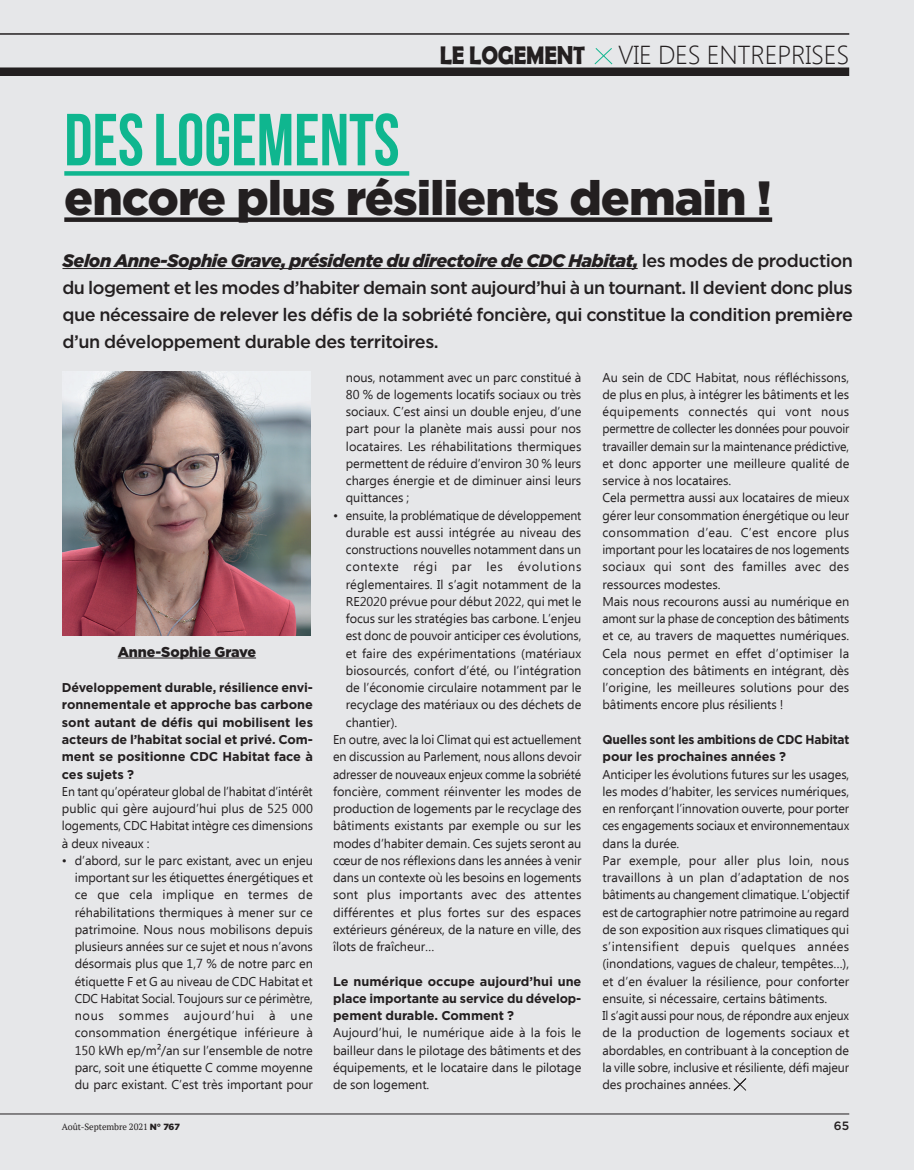
<style>
.page{position:relative;width:914px;height:1170px;background:#fff}
.page>*{position:absolute;margin:0;border:0;box-sizing:border-box;transform-origin:0 0}
.t1{font:700 73.5px "Bebas Neue";color:#0fb68f;scale:.94 1}
.t2{font:900 48px "Gotham";letter-spacing:-.02em;color:#231f20}
.t3{font:300 25.95px "Segoe UI";letter-spacing:-.01em;color:#231f20}
.t4{font:700 25.5px "Berlin Sans FB Demi";letter-spacing:-.01em;color:#231f20;scale:.88 1}
.t5{font:500 18px/27px "Gotham";letter-spacing:-.025em;color:#231f20;text-align:justify}
.t6{font:900 14.25px "Gotham";letter-spacing:-.005em;color:#231f20}
.t7{font:12.75px/17.2px "Ebrima";letter-spacing:-.005em;color:#231f20;text-align:justify}
.t8{font:700 12.75px/17.2px "Gotham";letter-spacing:-.01em;color:#231f20;text-align:justify}
.t9{font:12.75px/17.2px "Ebrima";letter-spacing:-.005em;color:#231f20;text-align:justify;scale:.96 1}
.t10{font:700 12.75px/17.2px "Gotham";letter-spacing:-.01em;color:#231f20;scale:.94 1}
.t11{font:12.75px "Ebrima";letter-spacing:.02em;color:#231f20}
.t12{font:12.75px "Ebrima";letter-spacing:.05em;color:#231f20}
.t13{font:500 12px "Gotham";color:#231f20}
.t14{font:9px "PT Serif";letter-spacing:-.005em;color:#231f20}
.s1{font-weight:900;font-style:italic}
.s2{font-family:"Gotham";font-weight:900}
</style>
<div class="page">
<div style="left:0;top:0;width:913px;height:1169px;background:#e6e7e9"></div>
<hr style="left:0;top:1113px;width:848px;height:1px;background:#231f20">
<div style="left:64px;top:171px;width:345px;height:5px;background:#0fb68f"></div>
<div style="left:64px;top:217px;width:707px;height:5px;background:#231f20"></div>
<hr style="left:62px;top:268px;width:575px;height:1px;background:#231f20">
<svg style="left:594px;top:48px;width:19px;height:17px"></svg>
<svg style="left:733px;top:1078px;width:13px;height:13px"></svg>
<img style="left:63px;top:372px;width:248px;height:263px">
<hr style="left:118px;top:657px;width:138px;height:1px;background:#231f20">
<div style="left:0;top:67px;width:848px;height:9px;background:#231f20"></div>
<hr style="left:0;top:34px;width:848px;height:1px;background:#231f20">
<h3 class="t4" style="left:439px;top:41px;width:166px">LE LOGEMENT</h3>
<h3 class="t3" style="left:618px;top:37px;width:232px">VIE DES ENTREPRISES</h3>
<h1 class="t1" style="left:64px;top:100px;width:358px">DES LOGEMENTS</h1>
<h2 class="t2" style="left:64px;top:165px;width:709px">encore plus résilients demain !</h2>
<p class="t5" style="left:62px;top:247px;width:791px"><span class="s1">Selon Anne-Sophie Grave, présidente du directoire de CDC Habitat,</span> les modes de production du logement et les modes d’habiter demain sont aujourd’hui à un tournant. Il devient donc plus que nécessaire de relever les défis de la sobriété foncière, qui constitue la condition première d’un développement durable des territoires.</p>
<p class="t6" style="left:118px;top:641px;width:140px">Anne-Sophie Grave</p>
<p class="t8" style="left:62px;top:679px;width:252px">Développement durable, résilience envi&shy;ronnementale et approche bas carbone sont autant de défis qui mobilisent les acteurs de l’habitat social et privé. Com&shy;ment se positionne CDC Habitat face à ces sujets ?</p>
<p class="t9" style="left:62px;top:783px;width:263px">En tant qu’opérateur global de l’habitat d’intérêt public qui gère aujourd’hui plus de 525 000 logements, CDC Habitat intègre ces dimensions à deux niveaux :</p>
<p class="t7" style="left:75px;top:852px;width:240px;text-indent:-13px">• d’abord, sur le parc existant, avec un enjeu important sur les étiquettes énergétiques et ce que cela implique en termes de réhabilitations thermiques à mener sur ce patrimoine. Nous nous mobilisons depuis plusieurs années sur ce sujet et nous n’avons désormais plus que 1,7 % de notre parc en étiquette F et G au niveau de CDC Habitat et CDC Habitat Social. Toujours sur ce périmètre, nous sommes aujourd’hui à une consommation énergétique inférieure à 150 kWh ep/m²/an sur l’ensemble de notre parc, soit une étiquette C comme moyenne du parc existant. C’est très important pour</p>
<p class="t7" style="left:346px;top:369px;width:237px">nous, notamment avec un parc constitué à 80 % de logements locatifs sociaux ou très sociaux. C’est ainsi un double enjeu, d’une part pour la planète mais aussi pour nos locataires. Les réhabilitations thermiques permettent de réduire d’environ 30 % leurs charges énergie et de diminuer ainsi leurs quittances ;</p>
<p class="t7" style="left:333px;top:507px;width:250px">• ensuite, la problématique de développement</p>
<p class="t7" style="left:346px;top:524px;width:237px">durable est aussi intégrée au niveau des</p>
<p class="t7" style="left:346px;top:542px;width:237px">constructions nouvelles notamment dans un</p>
<p class="t12" style="left:346px;top:557px;width:237px">contexte régi par les évolutions</p>
<p class="t7" style="left:346px;top:576px;width:237px">réglementaires. Il s’agit notamment de la</p>
<p class="t7" style="left:346px;top:593px;width:237px">RE2020 prévue pour début 2022, qui met le</p>
<p class="t7" style="left:346px;top:611px;width:237px">focus sur les stratégies bas carbone. L’enjeu</p>
<p class="t7" style="left:346px;top:628px;width:237px">est donc de pouvoir anticiper ces évolutions,</p>
<p class="t7" style="left:346px;top:645px;width:237px">et faire des expérimentations (matériaux</p>
<p class="t7" style="left:346px;top:662px;width:237px">biosourcés, confort d’été, ou l’intégration</p>
<p class="t7" style="left:346px;top:680px;width:237px">de l’économie circulaire notamment par le</p>
<p class="t7" style="left:346px;top:697px;width:237px">recyclage des matériaux ou des déchets de</p>
<p class="t7" style="left:346px;top:714px;width:53px">chantier).</p>
<p class="t7" style="left:333px;top:731px;width:250px">En outre, avec la loi Climat qui est actuellement</p>
<p class="t7" style="left:333px;top:749px;width:250px">en discussion au Parlement, nous allons devoir</p>
<p class="t9" style="left:333px;top:766px;width:260px">adresser de nouveaux enjeux comme la sobriété</p>
<p class="t7" style="left:333px;top:783px;width:250px">foncière, comment réinventer les modes de</p>
<p class="t7" style="left:333px;top:800px;width:250px">production de logements par le recyclage des</p>
<p class="t7" style="left:333px;top:818px;width:249px">bâtiments existants par exemple ou sur les</p>
<p class="t7" style="left:333px;top:835px;width:250px">modes d’habiter demain. Ces sujets seront au</p>
<p class="t7" style="left:333px;top:852px;width:250px">cœur de nos réflexions dans les années à venir</p>
<p class="t7" style="left:333px;top:869px;width:250px">dans un contexte où les besoins en logements</p>
<p class="t11" style="left:333px;top:885px;width:250px">sont plus importants avec des attentes</p>
<p class="t7" style="left:333px;top:904px;width:249px">différentes et plus fortes sur des espaces</p>
<p class="t7" style="left:333px;top:921px;width:250px">extérieurs généreux, de la nature en ville, des</p>
<p class="t7" style="left:333px;top:938px;width:103px">îlots de fraîcheur…</p>
<p class="t8" style="left:333px;top:972px;width:250px">Le numérique occupe aujourd’hui une place importante au service du dévelop&shy;pement durable. Comment ?</p>
<p class="t7" style="left:333px;top:1025px;width:250px">Aujourd’hui, le numérique aide à la fois le bailleur dans le pilotage des bâtiments et des équipements, et le locataire dans le pilotage de son logement.</p>
<p class="t7" style="left:602px;top:369px;width:248px;text-align:left">Au sein de CDC Habitat, nous réfléchissons, de plus en plus, à intégrer les bâtiments et les équipements connectés qui vont nous permettre de collecter les données pour pouvoir travailler demain sur la maintenance prédictive, et donc apporter une meilleure qualité de service à nos locataires.<br>Cela permettra aussi aux locataires de mieux gérer leur consommation énergétique ou leur consommation d’eau. C’est encore plus important pour les locataires de nos logements sociaux qui sont des familles avec des ressources modestes.<br>Mais nous recourons aussi au numérique en amont sur la phase de conception des bâtiments et ce, au travers de maquettes numériques.<br>Cela nous permet en effet d’optimiser la conception des bâtiments en intégrant, dès l’origine, les meilleures solutions pour des bâtiments encore plus résilients !</p>
<p class="t10" style="left:602px;top:730px;width:264px">Quelles sont les ambitions de CDC Habitat pour les prochaines années ?</p>
<p class="t7" style="left:602px;top:766px;width:248px;text-align:left">Anticiper les évolutions futures sur les usages, les modes d’habiter, les services numériques, en renforçant l’innovation ouverte, pour porter ces engagements sociaux et environnementaux dans la durée.<br>Par exemple, pour aller plus loin, nous travaillons à un plan d’adaptation de nos bâtiments au changement climatique. L’objectif est de cartographier notre patrimoine au regard de son exposition aux risques climatiques qui s’intensifient depuis quelques années (inondations, vagues de chaleur, tempêtes…), et d’en évaluer la résilience, pour conforter ensuite, si nécessaire, certains bâtiments.<br>Il s’agit aussi pour nous, de répondre aux enjeux de la production de logements sociaux et abordables, en contribuant à la conception de la ville sobre, inclusive et résiliente, défi majeur des prochaines années.</p>
<p class="t14" style="left:62px;top:1120px;width:119px">Août-Septembre 2021 <span class="s2">N° 767</span></p>
<p class="t13" style="left:833px;top:1117px;width:17px">65</p>
</div>
